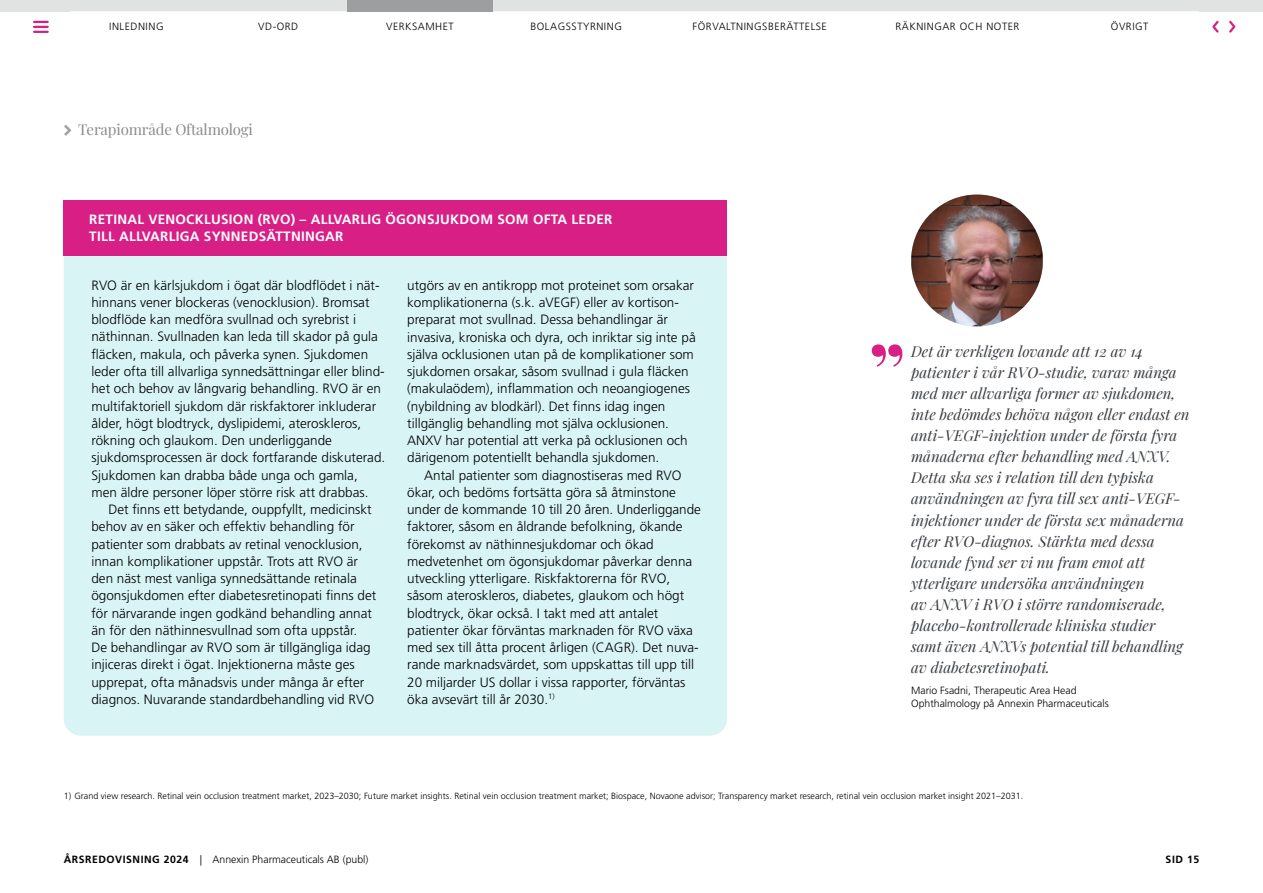
<style>
.page{position:relative;width:1263px;height:893px;background:#fff}
.page>*{position:absolute;margin:0;border:0;box-sizing:border-box;transform-origin:0 0}
.t1{font:italic 15px/21px "Playfair Display";color:#393d41}
.t2{font:15px "Playfair Display";letter-spacing:-.01em;color:#888b8d}
.t3{font:300 13.5px/17.2px "Frutiger LT Std";color:#000}
.t4{font:700 13.5px/17.2px "Frutiger LT Std";letter-spacing:.02em;color:#fff}
.t5{font:300 10.5px/12.8px "Frutiger LT Std";color:#000}
.t6{font:300 10.5px "Frutiger LT Std";letter-spacing:.05em;color:#000}
.t7{font:700 10.5px "Frutiger LT Std";color:#000}
.t8{font:300 9px "Frutiger LT Std";color:#000}
.s1{font-weight:700}
</style>
<div class="page">
<div style="left:0;top:0;width:70px;height:12px;background:#e1e2e2"></div>
<div style="left:1199px;top:0;width:64px;height:12px;background:#e1e2e2"></div>
<svg style="left:34px;top:21px;width:14px;height:12px"></svg>
<svg style="left:1212px;top:20px;width:7px;height:13px"></svg>
<svg style="left:1229px;top:20px;width:7px;height:13px"></svg>
<div style="left:64px;top:205px;width:663px;height:531px;background:#d9f4f5;border-radius:17px"></div>
<div style="left:64px;top:200px;width:663px;height:55px;background:#d71f85"></div>
<img style="left:911px;top:195px;width:132px;height:131px;border-radius:64px">
<svg style="left:872px;top:344px;width:30px;height:23px"></svg>
<div style="left:70px;top:0;width:1129px;height:11px;background:#e1e2e2"></div>
<div style="left:347px;top:0;width:146px;height:11px;background:#9c9ea0"></div>
<p class="t6" style="left:109px;top:20px;width:56px">INLEDNING</p>
<p class="t5" style="left:258px;top:20px;width:41px">VD-ORD</p>
<p class="t6" style="left:386px;top:20px;width:69px">VERKSAMHET</p>
<p class="t6" style="left:530px;top:20px;width:93px">BOLAGSSTYRNING</p>
<p class="t6" style="left:693px;top:20px;width:136px">FÖRVALTNINGSBERÄTTELSE</p>
<p class="t6" style="left:895px;top:20px;width:125px">RÄKNINGAR OCH NOTER</p>
<p class="t5" style="left:1111px;top:20px;width:39px">ÖVRIGT</p>
<p class="t2" style="left:78px;top:118px;width:176px">Terapiområde Oftalmologi</p>
<p class="t4" style="left:89px;top:211px;width:525px">RETINAL VENOCKLUSION (RVO) – ALLVARLIG ÖGONSJUKDOM SOM OFTA LEDER<br>TILL ALLVARLIGA SYNNEDSÄTTNINGAR</p>
<p class="t3" style="left:91px;top:277px;width:295px">RVO är en kärlsjukdom i ögat där blodflödet i nät&shy;hinnans vener blockeras (venocklusion). Bromsat blodflöde kan medföra svullnad och syrebrist i näthinnan. Svullnaden kan leda till skador på gula fläcken, makula, och påverka synen. Sjukdomen leder ofta till allvarliga synnedsättningar eller blind&shy;het och behov av långvarig behandling. RVO är en multifaktoriell sjukdom där riskfaktorer inkluderar ålder, högt blodtryck, dyslipidemi, ateroskleros, rökning och glaukom. Den underliggande sjukdomsprocessen är dock fortfarande diskuterad.<br>Sjukdomen kan drabba både unga och gamla, men äldre personer löper större risk att drabbas.</p>
<p class="t3" style="left:91px;top:501px;width:286px;text-indent:17px">Det finns ett betydande, ouppfyllt, medicinskt behov av en säker och effektiv behandling för patienter som drabbats av retinal venocklusion, innan komplikationer uppstår. Trots att RVO är den näst mest vanliga synnedsättande retinala ögonsjukdomen efter diabetesretinopati finns det för närvarande ingen godkänd behandling annat än för den näthinnesvullnad som ofta uppstår.<br>De behandlingar av RVO som är tillgängliga idag injiceras direkt i ögat. Injektionerna måste ges upprepat, ofta månadsvis under många år efter diagnos. Nuvarande standardbehandling vid RVO</p>
<p class="t3" style="left:407px;top:277px;width:290px">utgörs av en antikropp mot proteinet som orsakar komplikationerna (s.k. aVEGF) eller av kortison&shy;preparat mot svullnad. Dessa behandlingar är invasiva, kroniska och dyra, och inriktar sig inte på själva ocklusionen utan på de komplikationer som sjukdomen orsakar, såsom svullnad i gula fläcken (makulaödem), inflammation och neoangiogenes (nybildning av blodkärl). Det finns idag ingen tillgänglig behandling mot själva ocklusionen.<br>ANXV har potential att verka på ocklusionen och därigenom potentiellt behandla sjukdomen.</p>
<p class="t3" style="left:407px;top:466px;width:295px;text-indent:17px">Antal patienter som diagnostiseras med RVO ökar, och bedöms fortsätta göra så åtminstone under de kommande 10 till 20 åren. Underliggande faktorer, såsom en åldrande befolkning, ökande förekomst av näthinnesjukdomar och ökad medvetenhet om ögonsjukdomar påverkar denna utveckling ytterligare. Riskfaktorerna för RVO, såsom ateroskleros, diabetes, glaukom och högt blodtryck, ökar också. I takt med att antalet patienter ökar förväntas marknaden för RVO växa med sex till åtta procent årligen (CAGR). Det nuva&shy;rande marknadsvärdet, som uppskattas till upp till 20 miljarder US dollar i vissa rapporter, förväntas öka avsevärt till år 2030.<sup>1)</sup></p>
<p class="t1" style="left:911px;top:340px;width:280px">Det är verkligen lovande att 12 av 14 patienter i vår RVO-studie, varav många med mer allvarliga former av sjukdomen, inte bedömdes behöva någon eller endast en anti-VEGF-injektion under de första fyra månaderna efter behandling med ANXV.<br>Detta ska ses i relation till den typiska användningen av fyra till sex anti-VEGF&shy;injektioner under de första sex månaderna efter RVO-diagnos. Stärkta med dessa lovande fynd ser vi nu fram emot att ytterligare undersöka användningen<br>av ANXV i RVO i större randomiserade, placebo-kontrollerade kliniska studier samt även ANXVs potential till behandling av diabetesretinopati.</p>
<p class="t5" style="left:911px;top:684px;width:199px">Mario Fsadni, Therapeutic Area Head<br>Ophthalmology på Annexin Pharmaceuticals</p>
<p class="t8" style="left:64px;top:791px;width:961px">1) Grand view research. Retinal vein occlusion treatment market, 2023–2030; Future market insights. Retinal vein occlusion treatment market; Biospace, Novaone advisor; Transparency market research, retinal vein occlusion market insight 2021–2031.</p>
<p class="t5" style="left:64px;top:853px;width:306px"><span class="s1">ÅRSREDOVISNING 2024</span> | Annexin Pharmaceuticals AB (publ)</p>
<p class="t7" style="left:1165px;top:853px;width:35px">SID 15</p>
</div>
